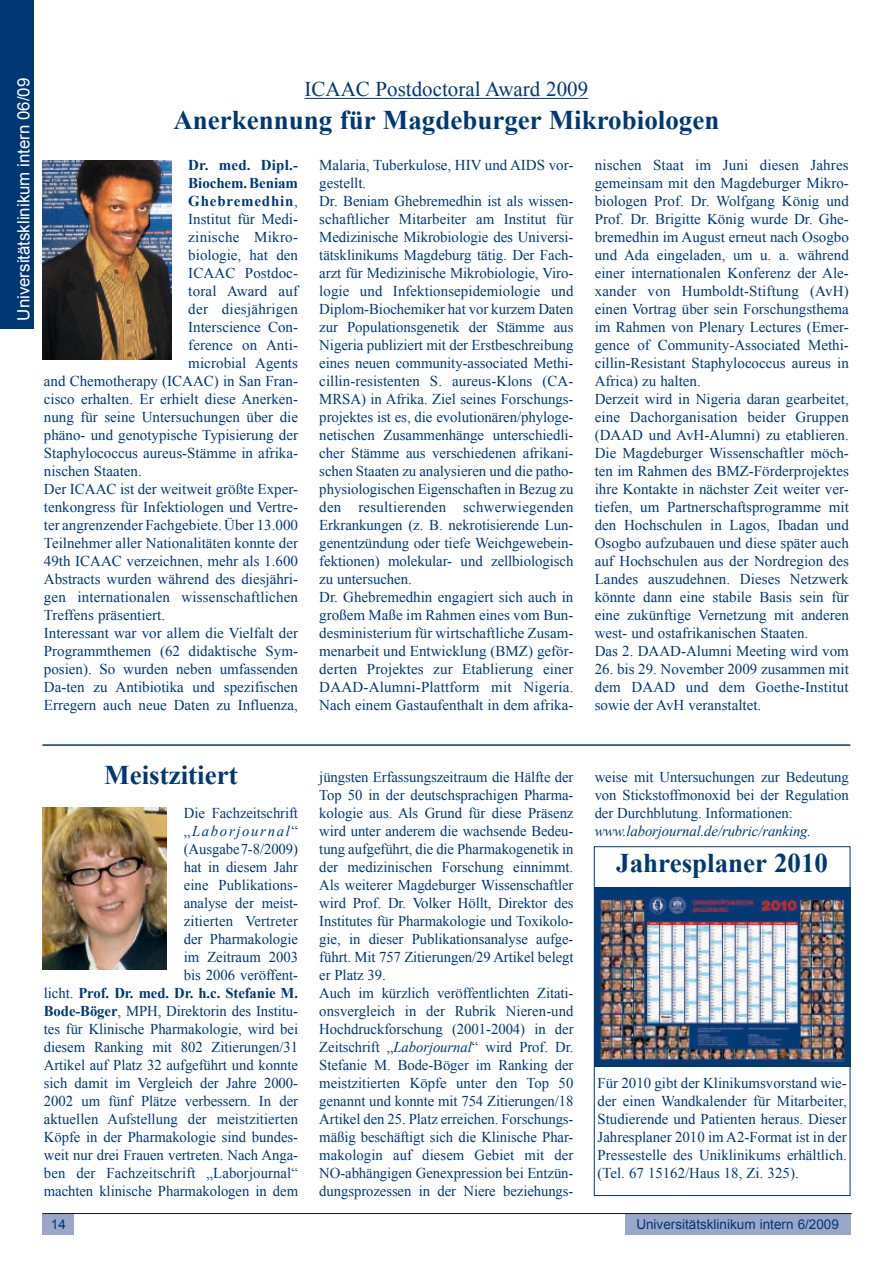
<style>
.page{position:relative;width:893px;height:1263px;background:#fff}
.page>*{position:absolute;margin:0;border:0;box-sizing:border-box;transform-origin:0 0}
.t1{font:700 27px "Times New Roman";color:#013874}
.t2{font:21px "Times New Roman";color:#013874}
.t3{font:16.8px "Arial";color:#fff}
.t4{font:15px/18px "Times New Roman";color:#013874}
.t5{font:italic 15px "Times New Roman";letter-spacing:-.005em;color:#013874}
.t6{font:700 15px "Times New Roman";letter-spacing:.01em;color:#013874}
.t7{font:15px "Times New Roman";letter-spacing:.02em;color:#013874}
.t8{font:700 15px "Times New Roman";letter-spacing:.055em;color:#013874}
.t9{font:13.5px "Arial";color:#013874}
.s1{font-weight:400}
.s2{font-style:italic}
.s3{font-weight:700}
</style>
<div class="page">
<div style="left:625px;top:1213px;width:225px;height:21px;background:#9ba7c9"></div>
<div style="left:42px;top:1213px;width:32px;height:21px;background:#9ba7c9"></div>
<div style="left:0;top:0;width:34px;height:329px;background:#013874"></div>
<hr style="left:42px;top:1213px;width:808px;height:1px;background:#013874">
<hr style="left:43px;top:1213px;width:809px;height:1px;background:#231f20">
<hr style="left:304px;top:98px;width:284px;height:1px;background:#013874">
<img style="left:42px;top:160px;width:129px;height:199px">
<img style="left:42px;top:808px;width:125px;height:161px">
<hr style="left:42px;top:744px;width:808px;height:2px;background:#013874">
<img style="left:594px;top:888px;width:257px;height:178px">
<p class="t3" style="left:14px;top:321px;width:244px;rotate:-90deg">Universitätsklinikum intern 06/09</p>
<h2 class="t2" style="left:304px;top:77px;width:285px">ICAAC Postdoctoral Award 2009</h2>
<h1 class="t1" style="left:173px;top:104px;width:547px">Anerkennung für Magdeburger Mikrobiologen</h1>
<p class="t6" style="left:188px;top:156px;width:111px">Dr. med. Dipl.-</p>
<p class="t6" style="left:188px;top:174px;width:111px">Biochem. Beniam</p>
<p class="t8" style="left:188px;top:192px;width:111px">Ghebremedhin<span class="s1">,</span></p>
<p class="t4" style="left:188px;top:209px;width:111px">Institut für Medi-</p>
<p class="t7" style="left:188px;top:228px;width:111px">zinische Mikro-</p>
<p class="t4" style="left:188px;top:245px;width:111px">biologie, hat den</p>
<p class="t4" style="left:188px;top:263px;width:111px">ICAAC Postdoc-</p>
<p class="t4" style="left:188px;top:281px;width:111px">toral Award auf</p>
<p class="t4" style="left:188px;top:299px;width:111px">der diesjährigen</p>
<p class="t4" style="left:188px;top:317px;width:111px">Interscience Con-</p>
<p class="t4" style="left:188px;top:335px;width:111px">ference on Anti-</p>
<p class="t4" style="left:188px;top:353px;width:111px">microbial Agents</p>
<p class="t4" style="left:44px;top:371px;width:256px">and Chemotherapy (ICAAC) in San Fran-</p>
<p class="t4" style="left:44px;top:389px;width:256px">cisco erhalten. Er erhielt diese Anerken-</p>
<p class="t4" style="left:44px;top:407px;width:256px">nung für seine Untersuchungen über die</p>
<p class="t4" style="left:44px;top:425px;width:256px">phäno- und genotypische Typisierung der</p>
<p class="t4" style="left:44px;top:443px;width:256px">Staphylococcus aureus-Stämme in afrika-</p>
<p class="t4" style="left:44px;top:461px;width:99px">nischen Staaten.</p>
<p class="t4" style="left:44px;top:479px;width:256px">Der ICAAC ist der weitweit größte Exper-</p>
<p class="t4" style="left:44px;top:497px;width:256px">tenkongress für Infektiologen und Vertre-</p>
<p class="t4" style="left:44px;top:515px;width:256px">ter angrenzender Fachgebiete. Über 13.000</p>
<p class="t4" style="left:44px;top:533px;width:256px">Teilnehmer aller Nationalitäten konnte der</p>
<p class="t4" style="left:44px;top:551px;width:256px">49th ICAAC verzeichnen, mehr als 1.600</p>
<p class="t4" style="left:44px;top:569px;width:256px">Abstracts wurden während des diesjähri-</p>
<p class="t4" style="left:44px;top:587px;width:256px">gen internationalen wissenschaftlichen</p>
<p class="t4" style="left:44px;top:605px;width:123px">Treffens präsentiert.</p>
<p class="t4" style="left:44px;top:623px;width:256px">Interessant war vor allem die Vielfalt der</p>
<p class="t4" style="left:44px;top:641px;width:254px">Programmthemen (62 didaktische Sym-</p>
<p class="t4" style="left:44px;top:659px;width:256px">posien). So wurden neben umfassenden</p>
<p class="t4" style="left:44px;top:677px;width:256px">Da-ten zu Antibiotika und spezifischen</p>
<p class="t4" style="left:44px;top:695px;width:256px">Erregern auch neue Daten zu Influenza,</p>
<p class="t4" style="left:319px;top:155px;width:256px">Malaria, Tuberkulose, HIV und AIDS vor&shy;gestellt.<br>Dr. Beniam Ghebremedhin ist als wissen&shy;schaftlicher Mitarbeiter am Institut für Medizinische Mikrobiologie des Universi&shy;tätsklinikums Magdeburg tätig. Der Fach&shy;arzt für Medizinische Mikrobiologie, Viro&shy;logie und Infektionsepidemiologie und Diplom-Biochemiker hat vor kurzem Daten zur Populationsgenetik der Stämme aus Nigeria publiziert mit der Erstbeschreibung eines neuen community-associated Methi&shy;cillin-resistenten S. aureus-Klons (CA-MRSA) in Afrika. Ziel seines Forschungs&shy;projektes ist es, die evolutionären/phyloge&shy;netischen Zusammenhänge unterschiedli&shy;cher Stämme aus verschiedenen afrikani&shy;schen Staaten zu analysieren und die patho&shy;physiologischen Eigenschaften in Bezug zu den resultierenden schwerwiegenden Erkrankungen (z. B. nekrotisierende Lun&shy;genentzündung oder tiefe Weichgewebein&shy;fektionen) molekular- und zellbiologisch zu untersuchen.<br>Dr. Ghebremedhin engagiert sich auch in großem Maße im Rahmen eines vom Bun&shy;desministerium für wirtschaftliche Zusam&shy;menarbeit und Entwicklung (BMZ) geför&shy;derten Projektes zur Etablierung einer DAAD-Alumni-Plattform mit Nigeria.<br>Nach einem Gastaufenthalt in dem afrika-</p>
<p class="t4" style="left:595px;top:155px;width:256px">nischen Staat im Juni diesen Jahres gemeinsam mit den Magdeburger Mikro&shy;biologen Prof. Dr. Wolfgang König und Prof. Dr. Brigitte König wurde Dr. Ghe&shy;bremedhin im August erneut nach Osogbo und Ada eingeladen, um u. a. während einer internationalen Konferenz der Ale&shy;xander von Humboldt-Stiftung (AvH) einen Vortrag über sein Forschungsthema im Rahmen von Plenary Lectures (Emer&shy;gence of Community-Associated Methi&shy;cillin-Resistant Staphylococcus aureus in Africa) zu halten.<br>Derzeit wird in Nigeria daran gearbeitet, eine Dachorganisation beider Gruppen (DAAD und AvH-Alumni) zu etablieren.<br>Die Magdeburger Wissenschaftler möch&shy;ten im Rahmen des BMZ-Förderprojektes ihre Kontakte in nächster Zeit weiter ver&shy;tiefen, um Partnerschaftsprogramme mit den Hochschulen in Lagos, Ibadan und Osogbo aufzubauen und diese später auch auf Hochschulen aus der Nordregion des Landes auszudehnen. Dieses Netzwerk könnte dann eine stabile Basis sein für eine zukünftige Vernetzung mit anderen west- und ostafrikanischen Staaten.<br>Das 2. DAAD-Alumni Meeting wird vom</p>
<p class="t4" style="left:595px;top:659px;width:256px;text-align:justify">26. bis 29. November 2009 zusammen mit dem DAAD und dem Goethe-Institut sowie der AvH veranstaltet.</p>
<h1 class="t1" style="left:104px;top:759px;width:135px">Meistzitiert</h1>
<p class="t4" style="left:44px;top:803px;width:256px;text-align:right">Die Fachzeitschrift<br>„<span class="s2">Laborjournal</span>“<br>(Ausgabe 7-8/2009)<br>hat in diesem Jahr<br>eine Publikations-<br>analyse der meist-<br>zitierten Vertreter<br>der Pharmakologie<br>im Zeitraum 2003<br>bis 2006 veröffent-<br>licht. <span class="s3">Prof. Dr. med. Dr. h.c. Stefanie M.<br>Bode-Böger</span>, MPH, Direktorin des Institu&shy;tes für Klinische Pharmakologie, wird bei diesem Ranking mit 802 Zitierungen/31<br>Artikel auf Platz 32 aufgeführt und konnte sich damit im Vergleich der Jahre 2000-<br>2002 um fünf Plätze verbessern. In der aktuellen Aufstellung der meistzitierten<br>Köpfe in der Pharmakologie sind bundes&shy;weit nur drei Frauen vertreten. Nach Anga&shy;ben der Fachzeitschrift „Laborjournal“ machten klinische Pharmakologen in dem</p>
<p class="t4" style="left:319px;top:767px;width:256px">jüngsten Erfassungszeitraum die Hälfte der Top 50 in der deutschsprachigen Pharma&shy;kologie aus. Als Grund für diese Präsenz wird unter anderem die wachsende Bedeu&shy;tung aufgeführt, die die Pharmakogenetik in der medizinischen Forschung einnimmt.<br>Als weiterer Magdeburger Wissenschaftler wird Prof. Dr. Volker Höllt, Direktor des Institutes für Pharmakologie und Toxikolo&shy;gie, in dieser Publikationsanalyse aufge&shy;führt. Mit 757 Zitierungen/29 Artikel belegt er Platz 39.<br>Auch im kürzlich veröffentlichten Zitati&shy;onsvergleich in der Rubrik Nieren-und Hochdruckforschung (2001-2004) in der Zeitschrift „<span class="s2">Laborjournal</span>“ wird Prof. Dr.<br>Stefanie M. Bode-Böger im Ranking der meistzitierten Köpfe unter den Top 50 genannt und konnte mit 754 Zitierungen/18<br>Artikel den 25. Platz erreichen. Forschungs&shy;mäßig beschäftigt sich die Klinische Phar&shy;makologin auf diesem Gebiet mit der NO-abhängigen Genexpression bei Entzün&shy;dungsprozessen in der Niere beziehungs-</p>
<p class="t4" style="left:595px;top:767px;width:256px;text-align:justify">weise mit Untersuchungen zur Bedeutung von Stickstoffmonoxid bei der Regulation der Durchblutung. Informationen:</p>
<p class="t5" style="left:595px;top:822px;width:218px">www.laborjournal.de/rubric/ranking.</p>
<h1 class="t1" style="left:616px;top:847px;width:213px">Jahresplaner 2010</h1>
<p class="t4" style="left:598px;top:1073px;width:251px;text-align:justify">Für 2010 gibt der Klinikumsvorstand wie&shy;der einen Wandkalender für Mitarbeiter, Studierende und Patienten heraus. Dieser Jahresplaner 2010 im A2-Format ist in der Pressestelle des Uniklinikums erhältlich. (Tel. 67 15162/Haus 18, Zi. 325).</p>
<p class="t9" style="left:51px;top:1216px;width:17px">14</p>
<p class="t9" style="left:636px;top:1216px;width:204px">Universitätsklinikum intern 6/2009</p>
</div>
